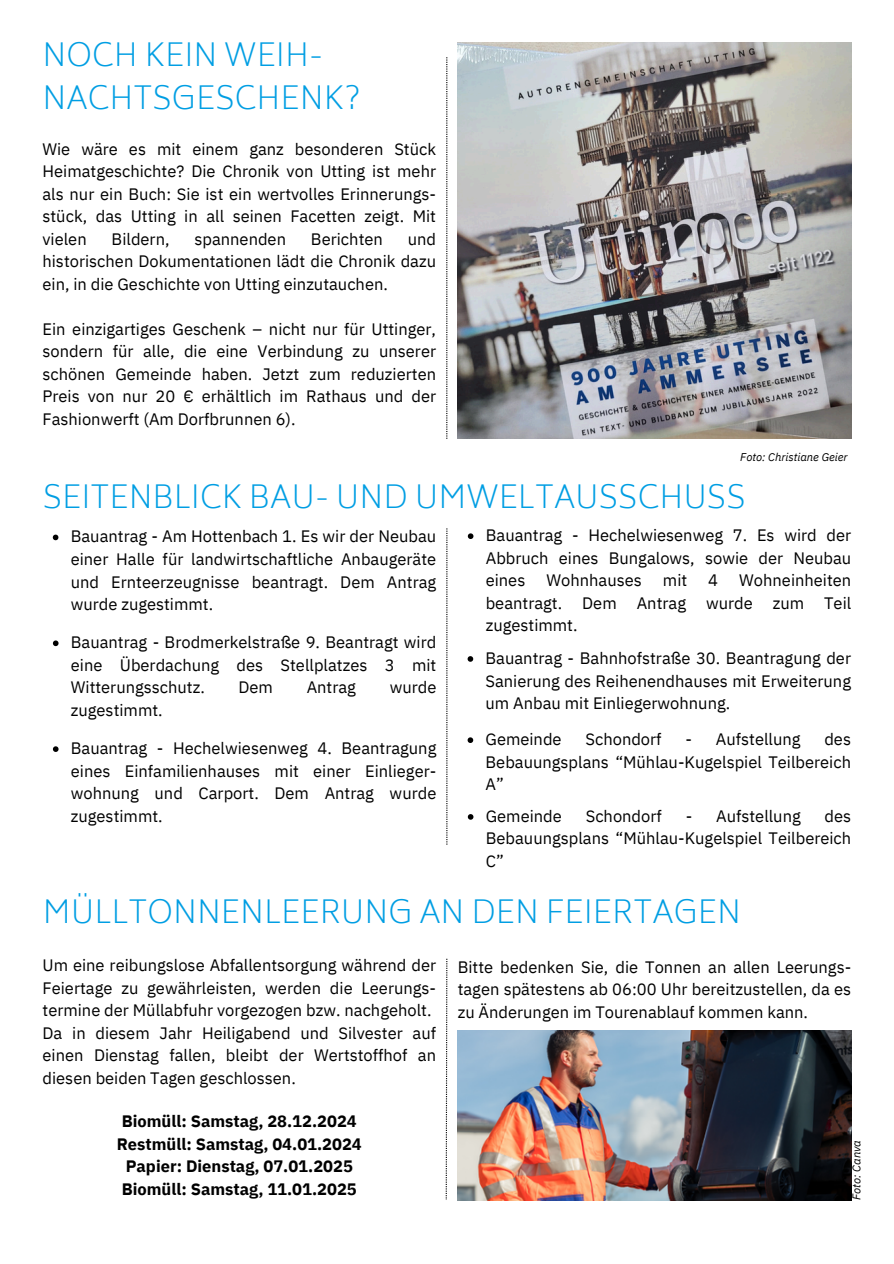
<style>
.page{position:relative;width:894px;height:1264px;background:#fff}
.page>*{position:absolute;margin:0;border:0;box-sizing:border-box;transform-origin:0 0}
.t1{font:200 30.9px/42.8px "Biryani";color:#009ee3}
.t2{font:16.5px/22.5px "IBM Plex Sans";color:#000;text-align:justify}
.t3{font:700 16.5px/22.5px "IBM Plex Sans";color:#000;text-align:center}
.t4{font:italic 11.25px "IBM Plex Sans";color:#000}
</style>
<div class="page">
<svg style="left:446px;top:57px;width:1px;height:382px"></svg>
<img style="left:457px;top:43px;width:394px;height:396px">
<svg style="left:446px;top:528px;width:1px;height:316px"></svg>
<img style="left:457px;top:1030px;width:394px;height:170px">
<svg style="left:467px;top:737px;width:6px;height:6px"></svg>
<svg style="left:53px;top:534px;width:5px;height:6px"></svg>
<svg style="left:53px;top:640px;width:5px;height:6px"></svg>
<svg style="left:53px;top:746px;width:5px;height:6px"></svg>
<svg style="left:467px;top:533px;width:6px;height:6px"></svg>
<svg style="left:467px;top:656px;width:6px;height:5px"></svg>
<svg style="left:467px;top:814px;width:6px;height:5px"></svg>
<svg style="left:445px;top:958px;width:2px;height:241px"></svg>
<h1 class="t1" style="left:43px;top:34px;width:320px">NOCH KEIN WEIH-<br>NACHTSGESCHENK?</h1>
<h3 class="t2" style="left:42px;top:137px;width:395px">Wie wäre es mit einem ganz besonderen Stück Heimatgeschichte? Die Chronik von Utting ist mehr als nur ein Buch: Sie ist ein wertvolles Erinnerungs&shy;stück, das Utting in all seinen Facetten zeigt. Mit vielen</h3>
<h3 class="t2" style="left:42px;top:227px;width:395px;text-indent:365px">und historischen Dokumentationen lädt die Chronik dazu ein, in die Geschichte von Utting einzutauchen.</h3>
<p class="t2" style="left:42px;top:317px;width:395px">Ein einzigartiges Geschenk – nicht nur für Uttinger, sondern für alle, die eine Verbindung zu unserer schönen Gemeinde haben. Jetzt zum reduzierten Preis von nur 20 € erhältlich im Rathaus und der Fashionwerft (Am Dorfbrunnen 6).</p>
<h3 class="t2" style="left:112px;top:227px;width:59px">Bildern,</h3>
<h3 class="t2" style="left:194px;top:227px;width:93px">spannenden</h3>
<h3 class="t2" style="left:311px;top:227px;width:73px">Berichten</h3>
<p class="t4" style="left:740px;top:449px;width:109px">Foto: Christiane Geier</p>
<p class="t1" style="left:43px;top:475px;width:704px">SEITENBLICK BAU- UND UMWELTAUSSCHUSS</p>
<p class="t2" style="left:71px;top:525px;width:367px">Bauantrag - Am Hottenbach 1. Es wir der Neubau einer Halle für landwirtschaftliche Anbaugeräte und Ernteerzeugnisse beantragt. Dem Antrag wurde zugestimmt.</p>
<h1 class="t2" style="left:71px;top:631px;width:367px">Bauantrag - Brodmerkelstraße 9. Beantragt wird eine Überdachung des Stellplatzes 3 mit Witterungsschutz.</h1>
<h1 class="t2" style="left:238px;top:676px;width:36px">Dem</h1>
<h1 class="t2" style="left:306px;top:676px;width:51px">Antrag</h1>
<h1 class="t2" style="left:389px;top:676px;width:48px">wurde</h1>
<h1 class="t2" style="left:71px;top:698px;width:93px">zugestimmt.</h1>
<p class="t2" style="left:71px;top:736px;width:367px">Bauantrag - Hechelwiesenweg 4. Beantragung eines Einfamilienhauses mit einer Einlieger&shy;wohnung und Carport. Dem Antrag wurde zugestimmt.</p>
<p class="t2" style="left:485px;top:524px;width:367px">Bauantrag - Hechelwiesenweg 7. Es wird der Abbruch eines Bungalows, sowie der Neubau eines</p>
<p class="t2" style="left:485px;top:569px;width:367px;text-indent:253px">Wohneinheiten beantragt. Dem Antrag wurde zum Teil zugestimmt.</p>
<p class="t2" style="left:485px;top:646px;width:367px">Bauantrag - Bahnhofstraße 30. Beantragung der Sanierung des Reihenendhauses mit Erweiterung um Anbau mit Einliegerwohnung.</p>
<p class="t2" style="left:546px;top:569px;width:97px">Wohnhauses</p>
<p class="t2" style="left:662px;top:569px;width:26px">mit</p>
<p class="t2" style="left:708px;top:569px;width:11px">4</p>
<p class="t2" style="left:485px;top:727px;width:367px;text-indent:339px">des Bebauungsplans “Mühlau-Kugelspiel Teilbereich A”</p>
<p class="t2" style="left:485px;top:727px;width:78px">Gemeinde</p>
<p class="t2" style="left:585px;top:727px;width:78px">Schondorf</p>
<p class="t2" style="left:685px;top:727px;width:116px">- Aufstellung</p>
<p class="t2" style="left:485px;top:804px;width:78px">Gemeinde</p>
<p class="t2" style="left:585px;top:804px;width:78px">Schondorf</p>
<p class="t2" style="left:685px;top:804px;width:116px">- Aufstellung</p>
<p class="t2" style="left:485px;top:804px;width:367px;text-indent:339px">des Bebauungsplans “Mühlau-Kugelspiel Teilbereich C”</p>
<p class="t1" style="left:43px;top:891px;width:699px">MÜLLTONNENLEERUNG AN DEN FEIERTAGEN</p>
<p class="t2" style="left:43px;top:953px;width:395px;text-align:left">Um eine reibungslose Abfallentsorgung während der Feiertage zu gewährleisten, werden die Leerungs&shy;termine der Müllabfuhr vorgezogen bzw. nachgeholt.<br>Da in diesem Jahr Heiligabend und Silvester auf einen Dienstag fallen, bleibt der Wertstoffhof an diesen beiden Tagen geschlossen.</p>
<p class="t3" style="left:117px;top:1109px;width:246px">Biomüll: Samstag, 28.12.2024<br>Restmüll: Samstag, 04.01.2024<br>Papier: Dienstag, 07.01.2025<br>Biomüll: Samstag, 11.01.2025</p>
<h1 class="t2" style="left:457px;top:955px;width:395px">Bitte bedenken Sie, die Tonnen an allen Leerungs&shy;tagen spätestens ab 06:00 Uhr bereitzustellen, da es zu Änderungen im Tourenablauf kommen kann.</h1>
<h3 class="t4" style="left:848px;top:1199px;width:61px;rotate:-90deg">Foto: Canva</h3>
</div>
